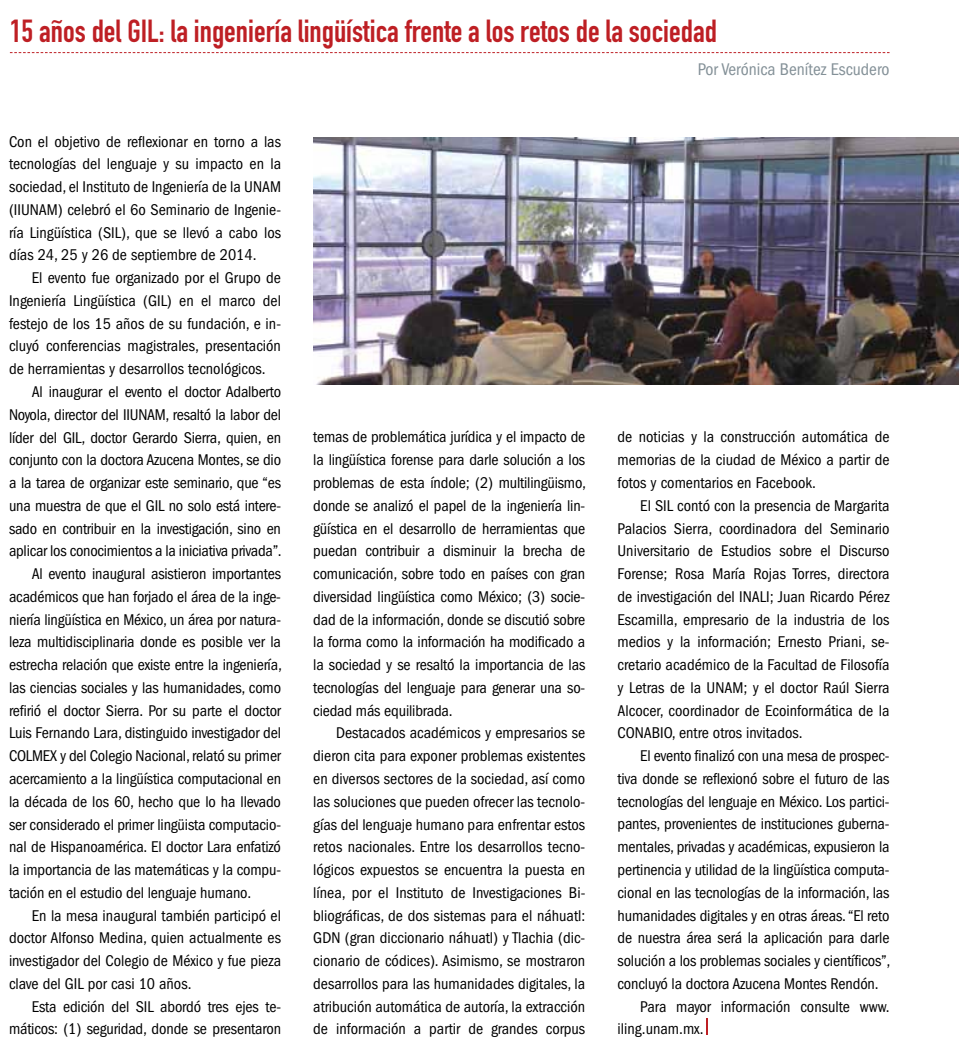
<style>
.page{position:relative;width:959px;height:1050px;background:#fff}
.page>*{position:absolute;margin:0;border:0;box-sizing:border-box;transform-origin:0 0}
.t1{font:31.5px "DIN Engschrift Std";color:#be1f24}
.t2{font:condensed 17.5px "ITC Franklin Gothic Std";color:#839097}
.t3{font:condensed 16.1px/22.8px "ITC Franklin Gothic Std";letter-spacing:-.01em;color:#000;text-align:justify}
</style>
<div class="page">
<svg style="left:10px;top:52px;width:880px;height:1px"></svg>
<svg style="left:707px;top:1018px;width:1px;height:16px"></svg>
<img style="left:313px;top:137px;width:646px;height:247px">
<h1 class="t1" style="left:10px;top:13px;width:709px">15 años del GIL: la ingeniería lingüística frente a los retos de la sociedad</h1>
<p class="t2" style="left:698px;top:60px;width:193px">Por Verónica Benítez Escudero</p>
<p class="t3" style="left:9px;top:130px;width:274px">Con el objetivo de reflexionar en torno a las tecnologías del lenguaje y su impacto en la sociedad, el Instituto de Ingeniería de la UNAM (IIUNAM) celebró el 6o Seminario de Ingenie&shy;ría Lingüística (SIL), que se llevó a cabo los días 24, 25 y 26 de septiembre de 2014.</p>
<p class="t3" style="left:32px;top:266px;width:251px">El evento fue organizado por el Grupo de</p>
<p class="t3" style="left:9px;top:289px;width:273px">Ingeniería Lingüística (GIL) en el marco del</p>
<p class="t3" style="left:9px;top:312px;width:273px">festejo de los 15 años de su fundación, e in-</p>
<p class="t3" style="left:9px;top:335px;width:273px">cluyó conferencias magistrales, presentación</p>
<p class="t3" style="left:9px;top:357px;width:258px">de herramientas y desarrollos tecnológicos.</p>
<p class="t3" style="left:32px;top:380px;width:251px">Al inaugurar el evento el doctor Adalberto</p>
<p class="t3" style="left:9px;top:403px;width:274px">Noyola, director del IIUNAM, resaltó la labor del</p>
<p class="t3" style="left:9px;top:426px;width:274px">líder del GIL, doctor Gerardo Sierra, quien, en</p>
<p class="t3" style="left:9px;top:448px;width:274px">conjunto con la doctora Azucena Montes, se dio</p>
<p class="t3" style="left:9px;top:471px;width:273px">a la tarea de organizar este seminario, que “es</p>
<p class="t3" style="left:9px;top:494px;width:274px">una muestra de que el GIL no solo está intere-</p>
<p class="t3" style="left:9px;top:517px;width:274px">sado en contribuir en la investigación, sino en</p>
<p class="t3" style="left:9px;top:539px;width:274px">aplicar los conocimientos a la iniciativa privada”.</p>
<p class="t3" style="left:32px;top:562px;width:251px">Al evento inaugural asistieron importantes</p>
<p class="t3" style="left:9px;top:585px;width:273px">académicos que han forjado el área de la inge-</p>
<p class="t3" style="left:9px;top:608px;width:274px">niería lingüística en México, un área por natura-</p>
<p class="t3" style="left:9px;top:630px;width:273px">leza multidisciplinaria donde es posible ver la</p>
<p class="t3" style="left:9px;top:653px;width:274px">estrecha relación que existe entre la ingeniería,</p>
<p class="t3" style="left:9px;top:676px;width:274px">las ciencias sociales y las humanidades, como</p>
<p class="t3" style="left:9px;top:699px;width:273px">refirió el doctor Sierra. Por su parte el doctor</p>
<p class="t3" style="left:9px;top:721px;width:274px">Luis Fernando Lara, distinguido investigador del</p>
<p class="t3" style="left:9px;top:744px;width:274px">COLMEX y del Colegio Nacional, relató su primer</p>
<p class="t3" style="left:9px;top:767px;width:274px">acercamiento a la lingüística computacional en</p>
<p class="t3" style="left:9px;top:790px;width:274px">la década de los 60, hecho que lo ha llevado</p>
<p class="t3" style="left:9px;top:812px;width:273px">ser considerado el primer lingüista computacio-</p>
<p class="t3" style="left:9px;top:835px;width:274px">nal de Hispanoamérica. El doctor Lara enfatizó</p>
<p class="t3" style="left:9px;top:858px;width:273px">la importancia de las matemáticas y la compu-</p>
<p class="t3" style="left:9px;top:881px;width:244px">tación en el estudio del lenguaje humano.</p>
<p class="t3" style="left:32px;top:903px;width:251px">En la mesa inaugural también participó el</p>
<p class="t3" style="left:9px;top:926px;width:274px">doctor Alfonso Medina, quien actualmente es</p>
<p class="t3" style="left:9px;top:949px;width:274px">investigador del Colegio de México y fue pieza</p>
<p class="t3" style="left:9px;top:972px;width:184px">clave del GIL por casi 10 años.</p>
<p class="t3" style="left:32px;top:994px;width:251px">Esta edición del SIL abordó tres ejes te-</p>
<p class="t3" style="left:9px;top:1017px;width:274px">máticos: (1) seguridad, donde se presentaron</p>
<p class="t3" style="left:313px;top:426px;width:274px">temas de problemática jurídica y el impacto de la lingüística forense para darle solución a los problemas de esta índole; (2) multilingüismo, donde se analizó el papel de la ingeniería lin&shy;güística en el desarrollo de herramientas que puedan contribuir a disminuir la brecha de comunicación, sobre todo en países con gran diversidad lingüística como México; (3) socie&shy;dad de la información, donde se discutió sobre la forma como la información ha modificado a la sociedad y se resaltó la importancia de las tecnologías del lenguaje para generar una so&shy;ciedad más equilibrada.</p>
<p class="t3" style="left:313px;top:721px;width:274px;text-indent:23px">Destacados académicos y empresarios se dieron cita para exponer problemas existentes en diversos sectores de la sociedad, así como las soluciones que pueden ofrecer las tecnolo&shy;gías del lenguaje humano para enfrentar estos retos nacionales. Entre los desarrollos tecno&shy;lógicos expuestos se encuentra la puesta en línea, por el Instituto de Investigaciones Bi&shy;bliográficas, de dos sistemas para el náhuatl:<br>GDN (gran diccionario náhuatl) y Tlachia (dic&shy;cionario de códices). Asimismo, se mostraron desarrollos para las humanidades digitales, la atribución automática de autoría, la extracción de información a partir de grandes corpus</p>
<p class="t3" style="left:618px;top:426px;width:274px">de noticias y la construcción automática de memorias de la ciudad de México a partir de fotos y comentarios en Facebook.</p>
<p class="t3" style="left:618px;top:494px;width:274px;text-indent:23px">El SIL contó con la presencia de Margarita Palacios Sierra, coordinadora del Seminario Universitario de Estudios sobre el Discurso Forense; Rosa María Rojas Torres, directora de investigación del INALI; Juan Ricardo Pérez Escamilla, empresario de la industria de los medios y la información; Ernesto Priani, se&shy;cretario académico de la Facultad de Filosofía y Letras de la UNAM; y el doctor Raúl Sierra Alcocer, coordinador de Ecoinformática de la CONABIO, entre otros invitados.</p>
<p class="t3" style="left:640px;top:744px;width:251px">El evento finalizó con una mesa de prospec-</p>
<p class="t3" style="left:618px;top:767px;width:273px">tiva donde se reflexionó sobre el futuro de las</p>
<p class="t3" style="left:618px;top:790px;width:273px">tecnologías del lenguaje en México. Los partici-</p>
<p class="t3" style="left:618px;top:812px;width:273px">pantes, provenientes de instituciones guberna-</p>
<p class="t3" style="left:618px;top:835px;width:273px">mentales, privadas y académicas, expusieron la</p>
<p class="t3" style="left:618px;top:858px;width:274px">pertinencia y utilidad de la lingüística computa-</p>
<p class="t3" style="left:618px;top:881px;width:273px">cional en las tecnologías de la información, las</p>
<p class="t3" style="left:618px;top:903px;width:274px">humanidades digitales y en otras áreas. “El reto</p>
<p class="t3" style="left:618px;top:926px;width:273px">de nuestra área será la aplicación para darle</p>
<p class="t3" style="left:618px;top:949px;width:274px">solución a los problemas sociales y científicos”,</p>
<p class="t3" style="left:618px;top:972px;width:263px">concluyó la doctora Azucena Montes Rendón.</p>
<p class="t3" style="left:640px;top:994px;width:251px">Para mayor información consulte www.</p>
<p class="t3" style="left:618px;top:1017px;width:88px">iling.unam.mx.</p>
</div>
